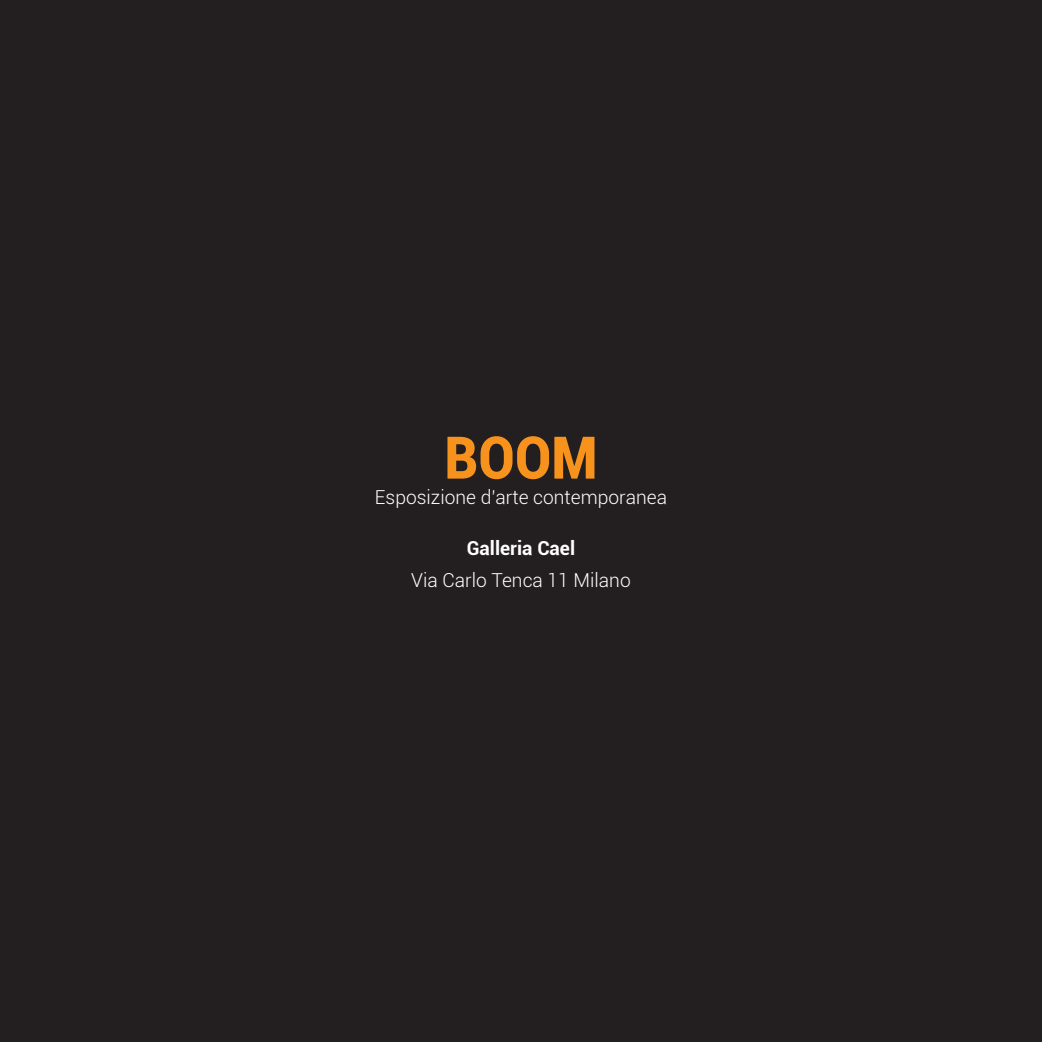
<style>
.page{position:relative;width:1042px;height:1042px;background:#231f20}
.page>*{position:absolute;margin:0;border:0;box-sizing:border-box;transform-origin:0 0}
.t1{font:900 58.8px "Roboto";color:#f7931d;scale:.9 1}
.t2{font:300 19.25px "Roboto";color:#fff}
.t3{font:700 19.25px "Roboto";color:#fff}
</style>
<div class="page">
<h1 class="t1" style="left:444px;top:416px;width:171px">BOOM</h1>
<p class="t2" style="left:375px;top:483px;width:294px">Esposizione d’arte contemporanea</p>
<p class="t3" style="left:467px;top:534px;width:110px">Galleria Cael</p>
<p class="t2" style="left:411px;top:566px;width:221px">Via Carlo Tenca 11 Milano</p>
</div>
